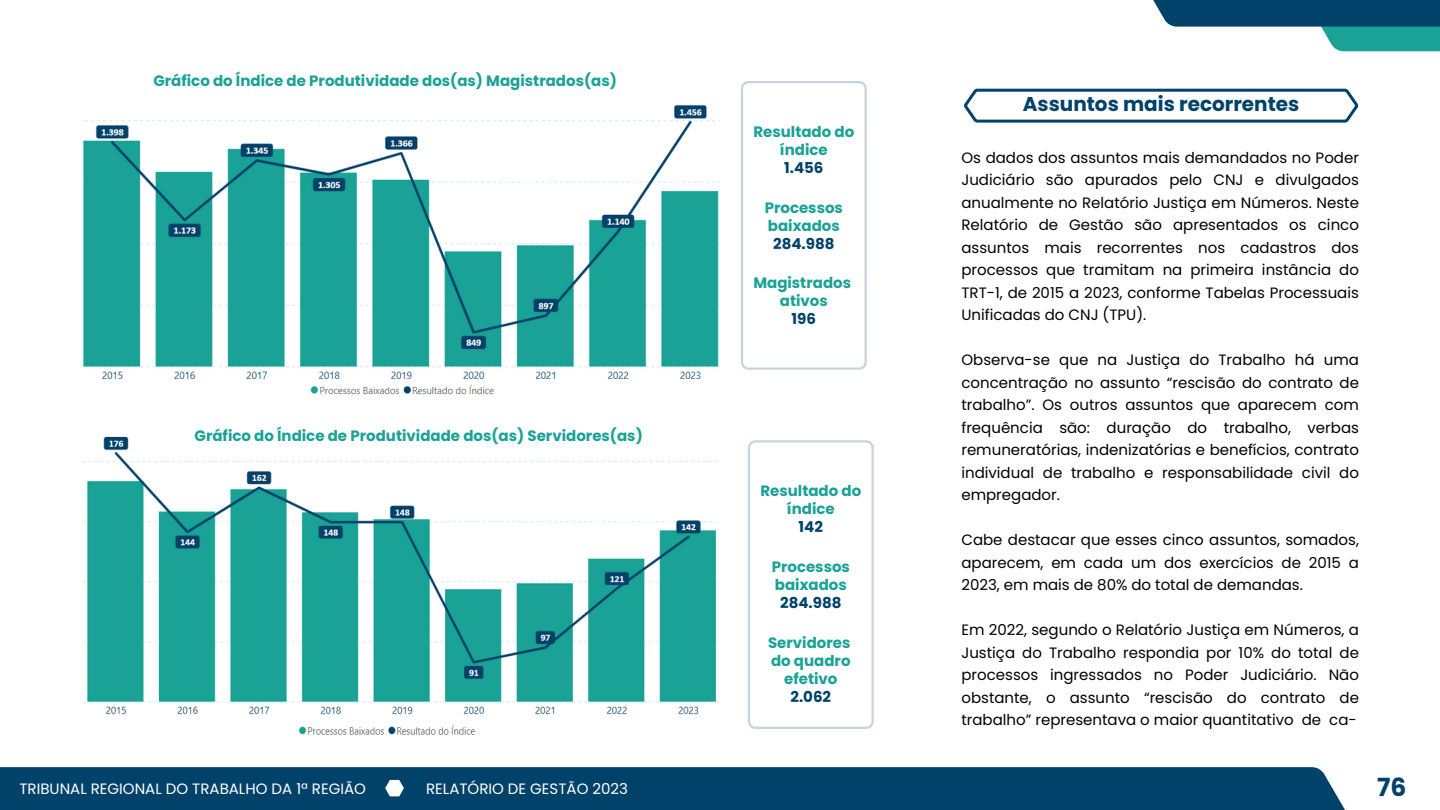
<style>
.page{position:relative;width:1440px;height:810px;background:#fff}
.page>*{position:absolute;margin:0;border:0;box-sizing:border-box;transform-origin:0 0}
.t1{font:700 25px "Poppins";color:#01426a}
.t2{font:700 20px "Poppins";color:#01426a}
.t3{font:15px/22.5px "Poppins";color:#000;text-align:justify}
.t4{font:700 15px/18px "Poppins";color:#19a295;text-align:center}
.t5{font:15px "Poppins";color:#fff}
.t6{font:700 15px "Poppins";color:#01426a}
</style>
<div class="page">
<div style="left:0;top:767px;width:1354px;height:43px;background:#01426a"></div>
<svg style="left:385px;top:780px;width:19px;height:16px"></svg>
<svg style="left:1321px;top:27px;width:119px;height:24px;background:#27a89b"></svg>
<div style="left:1119px;top:0;width:321px;height:27px;background:#01426a"></div>
<img style="left:81px;top:105px;width:639px;height:274px">
<svg style="left:741px;top:81px;width:126px;height:289px"></svg>
<img style="left:83px;top:436px;width:636px;height:279px">
<img style="left:310px;top:385px;width:184px;height:10px">
<img style="left:299px;top:725px;width:177px;height:10px">
<svg style="left:748px;top:440px;width:126px;height:289px"></svg>
<svg style="left:964px;top:89px;width:394px;height:34px"></svg>
<p class="t4" style="left:153px;top:72px;width:465px">Gráfico do Índice de Produtividade dos(as) Magistrados(as)</p>
<p class="t4" style="left:195px;top:427px;width:450px">Gráfico do Índice de Produtividade dos(as) Servidores(as)</p>
<p class="t4" style="left:753px;top:123px;width:102px">Resultado do índice</p>
<p class="t6" style="left:784px;top:157px;width:41px">1.456</p>
<p class="t4" style="left:765px;top:198px;width:80px;text-align:left">Processos baixados</p>
<p class="t6" style="left:773px;top:233px;width:63px">284.988</p>
<p class="t4" style="left:753px;top:274px;width:99px">Magistrados ativos</p>
<p class="t6" style="left:792px;top:309px;width:26px">196</p>
<p class="t4" style="left:760px;top:482px;width:102px">Resultado do índice</p>
<p class="t6" style="left:799px;top:516px;width:26px">142</p>
<p class="t4" style="left:772px;top:558px;width:80px;text-align:left">Processos baixados</p>
<p class="t6" style="left:780px;top:592px;width:63px">284.988</p>
<p class="t4" style="left:768px;top:633px;width:84px">Servidores do quadro efetivo</p>
<p class="t6" style="left:790px;top:686px;width:42px">2.062</p>
<h2 class="t2" style="left:1023px;top:90px;width:278px">Assuntos mais recorrentes</h2>
<p class="t3" style="left:961px;top:146px;width:399px">Os dados dos assuntos mais demandados no Poder Judiciário são apurados pelo CNJ e divulgados anualmente no Relatório Justiça em Números. Neste Relatório de Gestão são apresentados os cinco assuntos mais recorrentes nos cadastros dos processos que tramitam na primeira instância do TRT-1, de 2015 a 2023, conforme Tabelas Processuais Unificadas do CNJ (TPU).</p>
<p class="t3" style="left:961px;top:349px;width:399px">Observa-se que na Justiça do Trabalho há uma concentração no assunto “rescisão do contrato de trabalho”. Os outros assuntos que aparecem com frequência são: duração do trabalho, verbas remuneratórias, indenizatórias e benefícios, contrato individual de trabalho e responsabilidade civil do empregador.</p>
<p class="t3" style="left:961px;top:529px;width:399px">Cabe destacar que esses cinco assuntos, somados, aparecem, em cada um dos exercícios de 2015 a 2023, em mais de 80% do total de demandas.</p>
<p class="t3" style="left:961px;top:619px;width:399px">Em 2022, segundo o Relatório Justiça em Números, a Justiça do Trabalho respondia por 10% do total de processos ingressados no Poder Judiciário. Não obstante, o assunto “rescisão do contrato de trabalho” representava o maior quantitativo de ca-</p>
<p class="t5" style="left:19px;top:778px;width:348px">TRIBUNAL REGIONAL DO TRABALHO DA 1ª REGIÃO</p>
<p class="t5" style="left:426px;top:778px;width:203px">RELATÓRIO DE GESTÃO 2023</p>
<h1 class="t1" style="left:1377px;top:770px;width:31px">76</h1>
</div>
